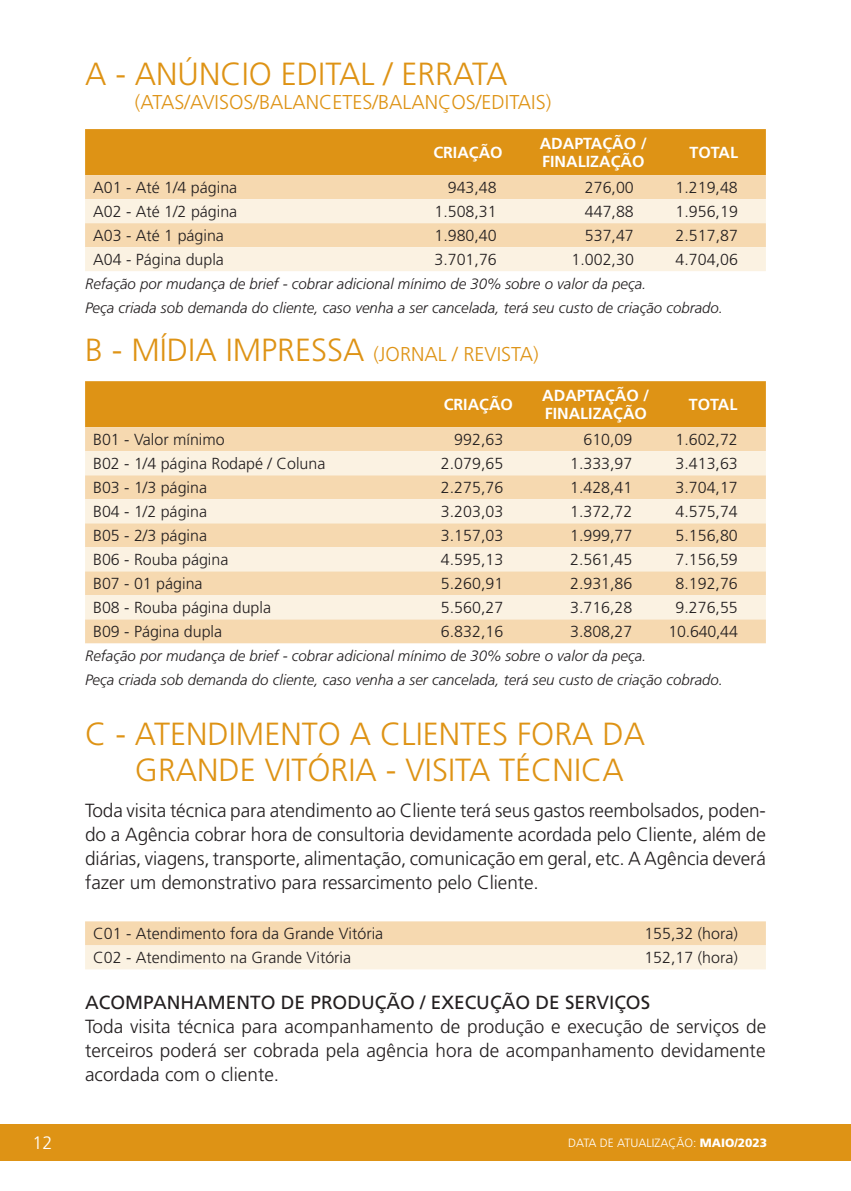
<style>
.page{position:relative;width:851px;height:1191px;background:#fff}
.page>*{position:absolute;margin:0;border:0;box-sizing:border-box;transform-origin:0 0}
.t1{font:300 32px/36px "Frutiger LT Std";color:#de9315}
.t2{font:300 20px "Frutiger LT Std";color:#de9315}
.t3{font:300 19px/24px "Frutiger LT Std";letter-spacing:-.005em;color:#231f20;text-align:justify}
.t4{font:19px "Frutiger LT Std";color:#231f20}
.t5{font:300 18px "Frutiger LT Std";color:#fff}
.t6{font:300 16px "Frutiger LT Std";color:#231f20}
.t7{font:700 16px/18px "Frutiger LT Std";color:#fff}
.t8{font:italic 300 15px/24px "Frutiger LT Std";color:#231f20}
.t9{font:300 12px "Frutiger LT Std";color:#fff}
.s1{font-size:32px}
.s2{font-weight:900}
</style>
<div class="page">
<div style="left:0;top:1124px;width:850px;height:36px;background:#de9315"></div>
<div style="left:85px;top:129px;width:680px;height:46px;background:#de9315"></div>
<div style="left:85px;top:175px;width:680px;height:24px;background:#f6d9b0"></div>
<svg style="left:85px;top:199px;width:680px;height:72px;background:#f9e9d1"></svg>
<div style="left:85px;top:381px;width:680px;height:46px;background:#de9315"></div>
<div style="left:85px;top:427px;width:680px;height:216px;background:#f6d9b0"></div>
<svg style="left:85px;top:451px;width:680px;height:168px;background:#f8e7cd"></svg>
<svg style="left:85px;top:921px;width:680px;height:48px;background:#f8e5c9"></svg>
<h1 class="t1" style="left:85px;top:56px;width:424px">A - ANÚNCIO EDITAL / ERRATA</h1>
<p class="t2" style="left:135px;top:91px;width:418px">(ATAS/AVISOS/BALANCETES/BALANÇOS/EDITAIS)</p>
<p class="t7" style="left:433px;top:144px;width:71px">CRIAÇÃO</p>
<p class="t7" style="left:539px;top:135px;width:109px">ADAPTAÇÃO /<br>FINALIZAÇÃO</p>
<p class="t7" style="left:689px;top:144px;width:50px">TOTAL</p>
<p class="t6" style="left:93px;top:178px;width:146px">A01 - Até 1/4 página</p>
<p class="t6" style="left:447px;top:178px;width:50px">943,48</p>
<p class="t6" style="left:584px;top:178px;width:50px">276,00</p>
<p class="t6" style="left:675px;top:178px;width:64px">1.219,48</p>
<p class="t6" style="left:93px;top:202px;width:146px">A02 - Até 1/2 página</p>
<p class="t6" style="left:434px;top:202px;width:64px">1.508,31</p>
<p class="t6" style="left:584px;top:202px;width:50px">447,88</p>
<p class="t6" style="left:675px;top:202px;width:64px">1.956,19</p>
<p class="t6" style="left:93px;top:226px;width:132px">A03 - Até 1 página</p>
<p class="t6" style="left:434px;top:226px;width:64px">1.980,40</p>
<p class="t6" style="left:585px;top:226px;width:50px">537,47</p>
<p class="t6" style="left:675px;top:226px;width:64px">2.517,87</p>
<p class="t6" style="left:93px;top:250px;width:132px">A04 - Página dupla</p>
<p class="t6" style="left:434px;top:250px;width:64px">3.701,76</p>
<p class="t6" style="left:571px;top:250px;width:64px">1.002,30</p>
<p class="t6" style="left:675px;top:250px;width:64px">4.704,06</p>
<p class="t8" style="left:85px;top:272px;width:639px">Refação por mudança de brief - cobrar adicional mínimo de 30% sobre o valor da peça.<br>Peça criada sob demanda do cliente, caso venha a ser cancelada, terá seu custo de criação cobrado.</p>
<p class="t2" style="left:85px;top:343px;width:455px"><span class="s1">B - MÍDIA IMPRESSA</span> (JORNAL / REVISTA)</p>
<p class="t7" style="left:443px;top:396px;width:71px">CRIAÇÃO</p>
<p class="t7" style="left:542px;top:387px;width:109px">ADAPTAÇÃO /<br>FINALIZAÇÃO</p>
<p class="t7" style="left:688px;top:396px;width:50px">TOTAL</p>
<p class="t6" style="left:93px;top:430px;width:133px">B01 - Valor mínimo</p>
<p class="t6" style="left:454px;top:430px;width:50px">992,63</p>
<p class="t6" style="left:583px;top:430px;width:50px">610,09</p>
<p class="t6" style="left:675px;top:430px;width:64px">1.602,72</p>
<p class="t6" style="left:93px;top:454px;width:234px">B02 - 1/4 página Rodapé / Coluna</p>
<p class="t6" style="left:441px;top:454px;width:64px">2.079,65</p>
<p class="t6" style="left:570px;top:454px;width:64px">1.333,97</p>
<p class="t6" style="left:675px;top:454px;width:64px">3.413,63</p>
<p class="t6" style="left:93px;top:478px;width:115px">B03 - 1/3 página</p>
<p class="t6" style="left:441px;top:478px;width:64px">2.275,76</p>
<p class="t6" style="left:570px;top:478px;width:64px">1.428,41</p>
<p class="t6" style="left:675px;top:478px;width:64px">3.704,17</p>
<p class="t6" style="left:93px;top:502px;width:115px">B04 - 1/2 página</p>
<p class="t6" style="left:441px;top:502px;width:64px">3.203,03</p>
<p class="t6" style="left:570px;top:502px;width:64px">1.372,72</p>
<p class="t6" style="left:675px;top:502px;width:64px">4.575,74</p>
<p class="t6" style="left:93px;top:526px;width:115px">B05 - 2/3 página</p>
<p class="t6" style="left:441px;top:526px;width:64px">3.157,03</p>
<p class="t6" style="left:570px;top:526px;width:64px">1.999,77</p>
<p class="t6" style="left:675px;top:526px;width:64px">5.156,80</p>
<p class="t6" style="left:93px;top:550px;width:137px">B06 - Rouba página</p>
<p class="t6" style="left:441px;top:550px;width:64px">4.595,13</p>
<p class="t6" style="left:570px;top:550px;width:64px">2.561,45</p>
<p class="t6" style="left:675px;top:550px;width:64px">7.156,59</p>
<p class="t6" style="left:93px;top:574px;width:111px">B07 - 01 página</p>
<p class="t6" style="left:441px;top:574px;width:64px">5.260,91</p>
<p class="t6" style="left:570px;top:574px;width:64px">2.931,86</p>
<p class="t6" style="left:675px;top:574px;width:64px">8.192,76</p>
<p class="t6" style="left:93px;top:598px;width:179px">B08 - Rouba página dupla</p>
<p class="t6" style="left:441px;top:598px;width:64px">5.560,27</p>
<p class="t6" style="left:570px;top:598px;width:64px">3.716,28</p>
<p class="t6" style="left:675px;top:598px;width:64px">9.276,55</p>
<p class="t6" style="left:93px;top:622px;width:130px">B09 - Página dupla</p>
<p class="t6" style="left:441px;top:622px;width:64px">6.832,16</p>
<p class="t6" style="left:570px;top:622px;width:64px">3.808,27</p>
<p class="t6" style="left:668px;top:622px;width:71px">10.640,44</p>
<p class="t8" style="left:85px;top:644px;width:639px">Refação por mudança de brief - cobrar adicional mínimo de 30% sobre o valor da peça.<br>Peça criada sob demanda do cliente, caso venha a ser cancelada, terá seu custo de criação cobrado.</p>
<h1 class="t1" style="left:135px;top:716px;width:511px;text-indent:-50px">C - ATENDIMENTO A CLIENTES FORA DA<br>GRANDE VITÓRIA - VISITA TÉCNICA</h1>
<p class="t3" style="left:85px;top:799px;width:682px">Toda visita técnica para atendimento ao Cliente terá seus gastos reembolsados, poden&shy;do a Agência cobrar hora de consultoria devidamente acordada pelo Cliente, além de diárias, viagens, transporte, alimentação, comunicação em geral, etc. A Agência deverá fazer um demonstrativo para ressarcimento pelo Cliente.</p>
<p class="t6" style="left:93px;top:924px;width:291px">C01 - Atendimento fora da Grande Vitória</p>
<p class="t6" style="left:644px;top:924px;width:95px">155,32 (hora)</p>
<p class="t6" style="left:93px;top:948px;width:259px">C02 - Atendimento na Grande Vitória</p>
<p class="t6" style="left:644px;top:948px;width:95px">152,17 (hora)</p>
<p class="t4" style="left:85px;top:991px;width:566px">ACOMPANHAMENTO DE PRODUÇÃO / EXECUÇÃO DE SERVIÇOS</p>
<p class="t3" style="left:85px;top:1015px;width:682px">Toda visita técnica para acompanhamento de produção e execução de serviços de terceiros poderá ser cobrada pela agência hora de acompanhamento devidamente acordada com o cliente.</p>
<p class="t5" style="left:33px;top:1132px;width:22px">12</p>
<p class="t9" style="left:568px;top:1135px;width:200px">DATA DE ATUALIZAÇÃO: <span class="s2">MAIO/2023</span></p>
</div>
